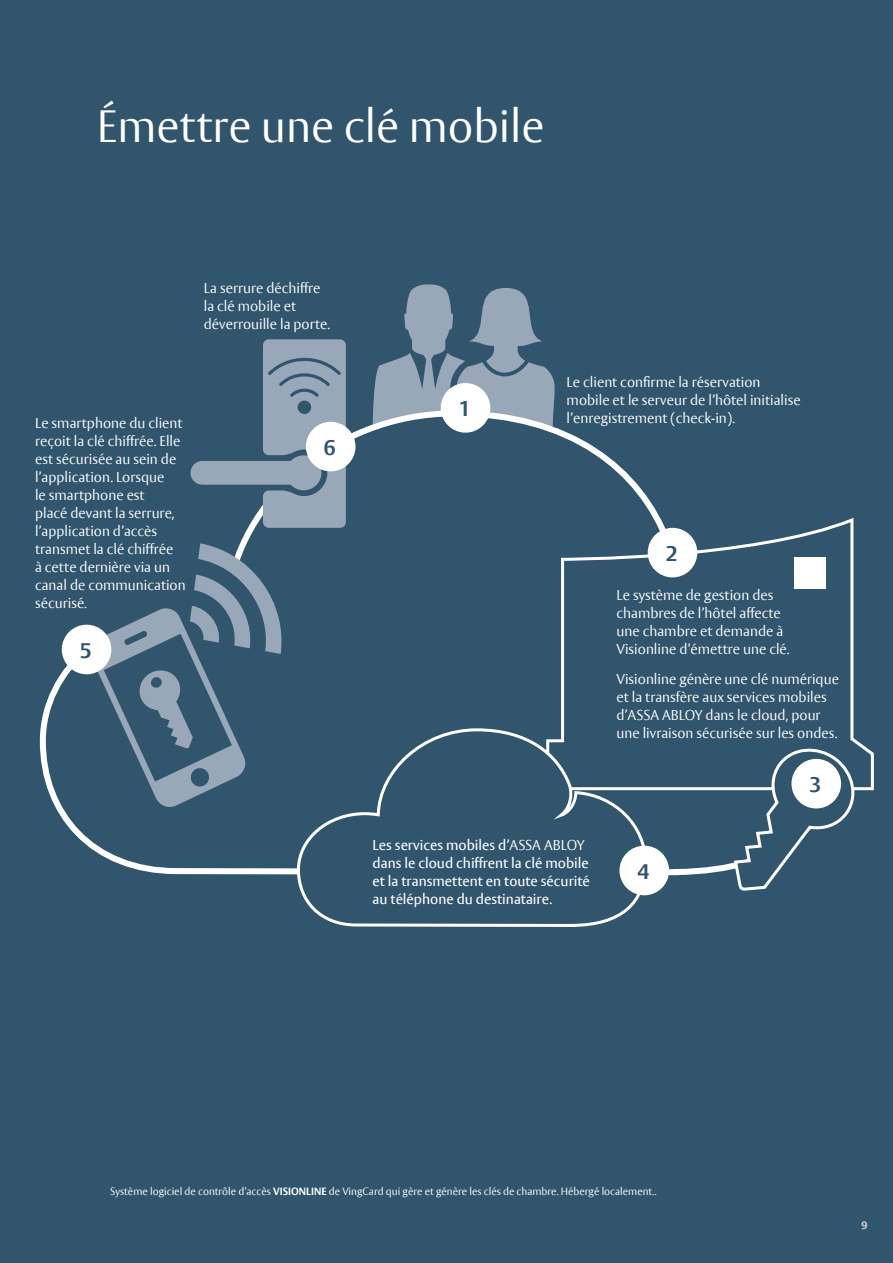
<style>
.page{position:relative;width:893px;height:1263px;background:#fff}
.page>*{position:absolute;margin:0;border:0;box-sizing:border-box;transform-origin:0 0}
.Headline_Vesta_Light{font:300 45px "ASSA Vesta";color:#fff}
.t1{font:700 21px "ASSA Vesta";color:#31556d}
.t2{font:300 14.25px/18px "ASSA Vesta";color:#fff}
.t3{font:14.25px/18px "ASSA Vesta";color:#fff}
.Vesta_Light_9_5_12{font:300 10.5px "ASSA Vesta";color:#fff}
.t4{font:700 10.5px "ASSA Vesta";color:#bcbec0}
.s1{font-weight:300}
.s2{font-weight:700}
</style>
<div class="page">
<div style="left:1px;top:0;width:892px;height:1263px;background:#31556d"></div>
<svg style="left:373px;top:284px;width:182px;height:123px"></svg>
<svg style="left:39px;top:407px;width:693px;height:471px"></svg>
<svg style="left:545px;top:516px;width:329px;height:276px"></svg>
<div style="left:441px;top:384px;width:49px;height:48px;background:#fff;border-radius:50%"></div>
<div style="left:441px;top:383px;width:49px;height:50px;border:2px solid #fff;border-radius:50%"></div>
<div style="left:567px;top:566px;width:259px;height:191px;background:#31556d"></div>
<svg style="left:732px;top:741px;width:131px;height:150px"></svg>
<div style="left:648px;top:529px;width:49px;height:48px;background:#fff;border-radius:50%"></div>
<div style="left:648px;top:528px;width:49px;height:49px;border:2px solid #fff;border-radius:50%"></div>
<div style="left:794px;top:557px;width:32px;height:32px;background:#fff"></div>
<div style="left:792px;top:760px;width:48px;height:48px;background:#fff;border-radius:50%"></div>
<div style="left:791px;top:759px;width:50px;height:49px;border:2px solid #fff;border-radius:50%"></div>
<svg style="left:295px;top:727px;width:353px;height:200px"></svg>
<div style="left:620px;top:846px;width:48px;height:48px;background:#fff;border-radius:50%"></div>
<div style="left:619px;top:846px;width:50px;height:49px;border:2px solid #fff;border-radius:50%"></div>
<svg style="left:88px;top:543px;width:196px;height:266px"></svg>
<div style="left:63px;top:625px;width:48px;height:48px;background:#fff;border-radius:50%"></div>
<div style="left:62px;top:625px;width:49px;height:49px;border:2px solid #fff;border-radius:50%"></div>
<svg style="left:190px;top:339px;width:156px;height:189px"></svg>
<div style="left:307px;top:422px;width:48px;height:49px;background:#fff;border-radius:50%"></div>
<div style="left:306px;top:422px;width:49px;height:49px;border:2px solid #fff;border-radius:50%"></div>
<p class="Headline_Vesta_Light" style="left:97px;top:99px;width:449px">Émettre une clé mobile</p>
<p class="t2" style="left:204px;top:280px;width:128px">La serrure déchiffre la clé mobile et déverrouille la porte.</p>
<p class="t2" style="left:35px;top:415px;width:152px">Le smartphone du client reçoit la clé chiffrée. Elle est sécurisée au sein de l’application. Lorsque<br>le smartphone est<br>placé devant la serrure, l’application d’accès transmet la clé chiffrée<br>à cette dernière via un canal de communication sécurisé.</p>
<p class="t1" style="left:80px;top:637px;width:13px">5</p>
<p class="t1" style="left:324px;top:434px;width:13px">6</p>
<p class="t1" style="left:459px;top:396px;width:13px">1</p>
<p class="t2" style="left:567px;top:374px;width:236px">Le client confirme la réservation mobile et le serveur de l’hôtel initialise l’enregistrement (check-in).</p>
<p class="t1" style="left:666px;top:540px;width:13px">2</p>
<p class="t2" style="left:616px;top:587px;width:175px">Le système de gestion des chambres de l’hôtel affecte une chambre et demande à<br>Visionline d’émettre une clé.</p>
<p class="t2" style="left:616px;top:670px;width:224px">Visionline génère une clé numérique et la transfère aux services mobiles d’ASSA ABLOY dans le cloud, pour une livraison sécurisée sur les ondes.</p>
<p class="t1" style="left:809px;top:771px;width:13px">3</p>
<p class="t3" style="left:373px;top:837px;width:219px">Les services mobiles d’<span class="s1">ASSA ABLOY </span>dans le cloud chiffrent la clé mobile et la transmettent en toute sécurité au téléphone du destinataire.</p>
<p class="t1" style="left:637px;top:858px;width:13px">4</p>
<p class="Vesta_Light_9_5_12" style="left:110px;top:1184px;width:548px">Système logiciel de contrôle d’accès <span class="s2">VISIONLINE</span> de VingCard qui gère et génère les clés de chambre. Hébergé localement..</p>
<p class="t4" style="left:861px;top:1218px;width:7px">9</p>
</div>
